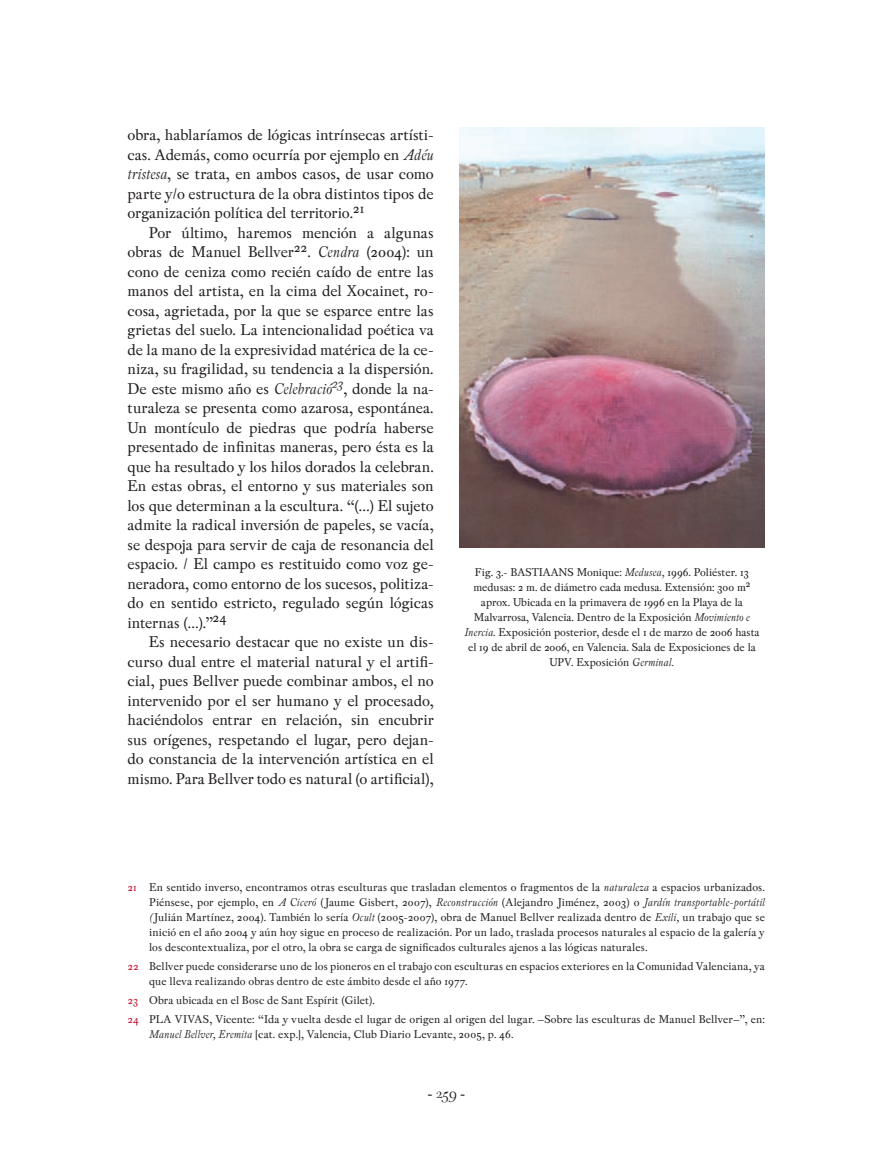
<style>
.page{position:relative;width:893px;height:1170px;background:#fff}
.page>*{position:absolute;margin:0;border:0;box-sizing:border-box;transform-origin:0 0}
.t1{font:18px "Peleguer";color:#231f20}
.t2{font:16.5px/19.5px "Pradell";color:#231f20;text-align:justify}
.t3{font:12px/15px "Pradell";color:#231f20}
.s1{font-style:italic}
.s2{color:#c3102f}
</style>
<div class="page">
<img style="left:459px;top:128px;width:306px;height:419px">
<p class="t2" style="left:128px;top:125px;width:308px">obra, hablaríamos de lógicas intrínsecas artísti&shy;cas. Además, como ocurría por ejemplo en <span class="s1">Adéu tristesa</span>, se trata, en ambos casos, de usar como parte y/o estructura de la obra distintos tipos de organización política del territorio.<sup>21</sup></p>
<p class="t2" style="left:128px;top:222px;width:308px;text-indent:21px">Por último, haremos mención a algunas obras de Manuel Bellver<sup>22</sup>. <span class="s1">Cendra</span> (2004): un cono de ceniza como recién caído de entre las manos del artista, en la cima del Xocainet, ro&shy;cosa, agrietada, por la que se esparce entre las grietas del suelo. La intencionalidad poética va de la mano de la expresividad matérica de la ce&shy;niza, su fragilidad, su tendencia a la dispersión.<br>De este mismo año es <span class="s1">Celebració</span><sup>23</sup>, donde la na&shy;turaleza se presenta como azarosa, espontánea.<br>Un montículo de piedras que podría haberse presentado de infinitas maneras, pero ésta es la que ha resultado y los hilos dorados la celebran.<br>En estas obras, el entorno y sus materiales son los que determinan a la escultura. “(…) El sujeto admite la radical inversión de papeles, se vacía, se despoja para servir de caja de resonancia del espacio. / El campo es restituido como voz ge&shy;neradora, como entorno de los sucesos, politiza&shy;do en sentido estricto, regulado según lógicas internas (…).”<sup>24</sup></p>
<p class="t2" style="left:128px;top:632px;width:308px;text-indent:21px">Es necesario destacar que no existe un dis&shy;curso dual entre el material natural y el artifi&shy;cial, pues Bellver puede combinar ambos, el no intervenido por el ser humano y el procesado, haciéndolos entrar en relación, sin encubrir sus orígenes, respetando el lugar, pero dejan&shy;do constancia de la intervención artística en el mismo. Para Bellver todo es natural (o artificial),</p>
<p class="t3" style="left:464px;top:564px;width:297px;text-align:center">Fig. 3.- BASTIAANS Monique: <span class="s1">Medusea,</span> 1996. Poliéster. 13 medusas: 2 m. de diámetro cada medusa. Extensión: 300 m<sup>2 </sup>aprox. Ubicada en la primavera de 1996 en la Playa de la Malvarrosa, Valencia. Dentro de la Exposición <span class="s1">Movimiento e Inercia</span>. Exposición posterior, desde el 1 de marzo de 2006 hasta el 19 de abril de 2006, en Valencia. Sala de Exposiciones de la UPV. Exposición <span class="s1">Germinal.</span></p>
<p class="t3" style="left:149px;top:879px;width:617px;text-align:justify;text-indent:-21px"><span class="s2">21</span> En sentido inverso, encontramos otras esculturas que trasladan elementos o fragmentos de la <span class="s1">naturaleza</span> a espacios urbanizados.<br>Piénsese, por ejemplo, en <span class="s1">A Ciceró</span> (Jaume Gisbert, 2007), <span class="s1">Reconstrucción</span> (Alejandro Jiménez, 2003) o <span class="s1">Jardín transportable-portátil (</span>Julián Martínez, 2004). También lo sería <span class="s1">Ocult</span> (2005-2007), obra de Manuel Bellver realizada dentro de <span class="s1">Exili,</span> un trabajo que se inició en el año 2004 y aún hoy sigue en proceso de realización. Por un lado, traslada procesos naturales al espacio de la galería y los descontextualiza, por el otro, la obra se carga de significados culturales ajenos a las lógicas naturales.</p>
<p class="t3" style="left:149px;top:958px;width:617px;text-indent:-21px"><span class="s2">22</span> Bellver puede considerarse uno de los pioneros en el trabajo con esculturas en espacios exteriores en la Comunidad Valenciana, ya que lleva realizando obras dentro de este ámbito desde el año 1977.</p>
<p class="t3" style="left:128px;top:990px;width:639px;line-height:19.2px"><span class="s2">23</span> Obra ubicada en el Bosc de Sant Espírit (Gilet).<br><span class="s2">24</span> PLA VIVAS, Vicente: “Ida y vuelta desde el lugar de origen al origen del lugar. –Sobre las esculturas de Manuel Bellver–”, en:</p>
<p class="t3" style="left:149px;top:1027px;width:366px"><span class="s1">Manuel Bellver, Eremita</span> [cat. exp.], Valencia, Club Diario Levante, 2005, p. 46.</p>
<p class="t1" style="left:428px;top:1083px;width:39px">- 259 -</p>
</div>
